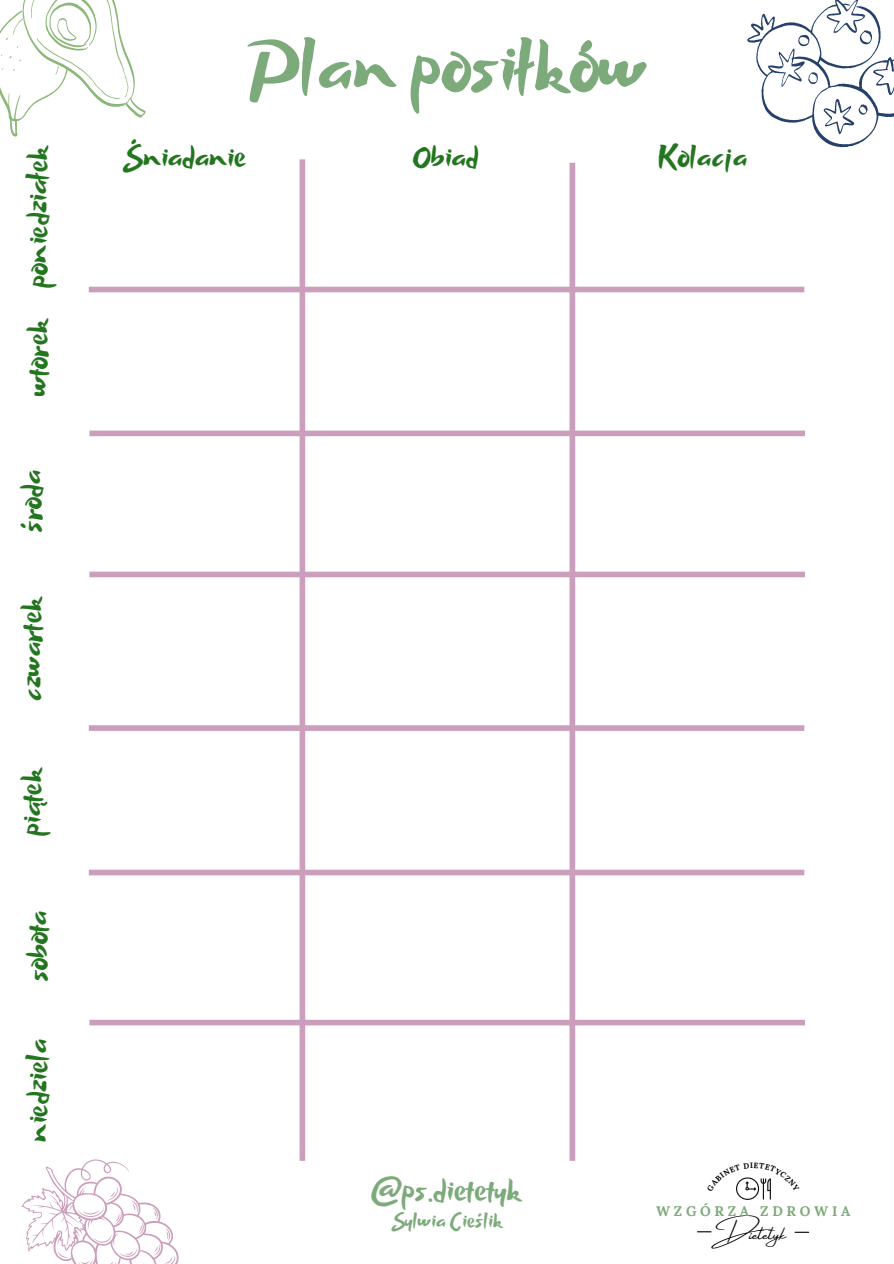
<style>
.page{position:relative;width:894px;height:1264px;background:#fff}
.page>*{position:absolute;margin:0;border:0;box-sizing:border-box;transform-origin:0 0}
.t1{font:81px "Beach Resort";color:#7daa7b}
.t2{font:34.5px "Beach Resort";color:#7daa7b}
.t3{font:33px "Beach Resort";color:#23761f}
.t4{font:22.5px "Beach Resort";color:#7daa7b}
.t5{font:17.7px "Amsterdam Four";letter-spacing:.01em;color:#000}
.t6{font:700 13.95px "Lora";letter-spacing:.265em;color:#7daa7b}
</style>
<div class="page">
<div style="left:89px;top:287px;width:715px;height:5px;background:#cb9ebb"></div>
<div style="left:89px;top:430px;width:715px;height:6px;background:#cb9ebb"></div>
<div style="left:89px;top:571px;width:715px;height:6px;background:#cb9ebb"></div>
<div style="left:89px;top:725px;width:715px;height:6px;background:#cb9ebb"></div>
<div style="left:89px;top:869px;width:715px;height:6px;background:#cb9ebb"></div>
<div style="left:89px;top:1019px;width:715px;height:6px;background:#cb9ebb"></div>
<div style="left:299px;top:159px;width:6px;height:1001px;background:#cb9ebb"></div>
<div style="left:569px;top:163px;width:6px;height:997px;background:#cb9ebb"></div>
<svg style="left:747px;top:0;width:146px;height:148px"></svg>
<svg style="left:0;top:0;width:146px;height:137px"></svg>
<svg style="left:21px;top:1159px;width:158px;height:104px"></svg>
<svg style="left:697px;top:1231px;width:13px;height:1px"></svg>
<svg style="left:794px;top:1231px;width:14px;height:1px"></svg>
<svg style="left:736px;top:1177px;width:35px;height:22px"></svg>
<p class="t3" style="left:20px;top:287px;width:143px;rotate:-90deg">poniedziałek</p>
<p class="t3" style="left:20px;top:396px;width:79px;rotate:-90deg">wtorek</p>
<p class="t3" style="left:14px;top:532px;width:63px;rotate:-90deg">środa</p>
<p class="t3" style="left:14px;top:701px;width:107px;rotate:-90deg">czwartek</p>
<p class="t3" style="left:14px;top:835px;width:69px;rotate:-90deg">piątek</p>
<p class="t3" style="left:20px;top:981px;width:72px;rotate:-90deg">sobota</p>
<p class="t3" style="left:20px;top:1141px;width:104px;rotate:-90deg">niedziela</p>
<h1 class="t1" style="left:246px;top:24px;width:402px">Plan posiłków</h1>
<p class="t3" style="left:123px;top:139px;width:125px">Śniadanie</p>
<p class="t3" style="left:414px;top:139px;width:66px">Obiad</p>
<p class="t3" style="left:657px;top:139px;width:91px">Kolacja</p>
<p class="t2" style="left:371px;top:1172px;width:152px">@ps.dietetyk</p>
<p class="t4" style="left:391px;top:1208px;width:113px">Sylwia Cieślik</p>
<p class="t5" style="left:710px;top:1224px;width:77px">Dietetyk</p>
<p class="t6" style="left:656px;top:1201px;width:196px">WZGÓRZA ZDROWIA</p>
</div>
